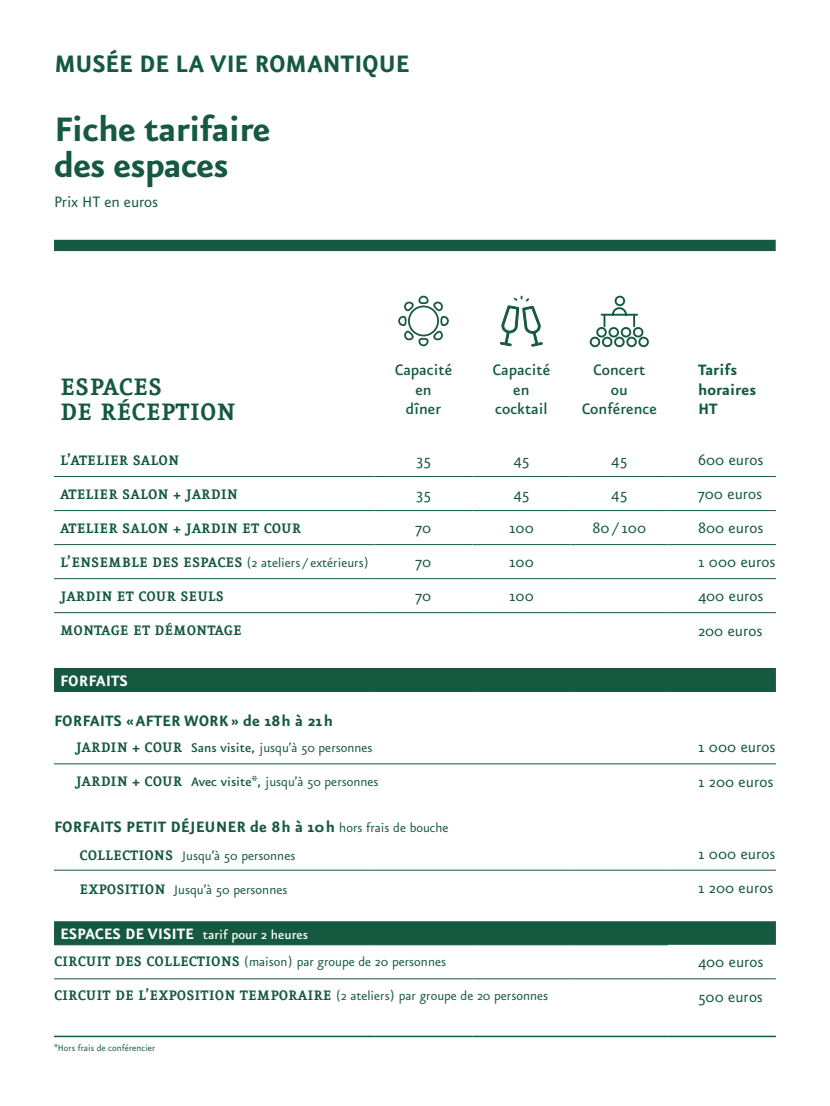
<style>
.page{position:relative;width:830px;height:1106px;background:#fff}
.page>*{position:absolute;margin:0;border:0;box-sizing:border-box;transform-origin:0 0}
.t1{font:700 40.65px/36px "Eureka Sans";letter-spacing:-.02em;color:#145940}
.t2{font:700 28.5px "Eureka Sans";letter-spacing:-.015em;color:#145940}
.t3{font:700 28.5px/25.5px "Eureka";color:#145940}
.t4{font:18px "Eureka Sans";color:#145940}
.t5{font:700 18px/19.5px "Eureka Sans";color:#145940}
.t6{font:500 18px/19.5px "Eureka Sans";color:#145940;text-align:center}
.t7{font:700 18px "Eureka Sans";color:#fff}
.t8{font:700 16.5px "Eureka";color:#145940}
.t9{font:15px/26.8px "Eureka Sans";color:#145940}
.t10{font:10.5px "Eureka Sans";color:#145940}
.s1{font-family:"Eureka";font-weight:700;font-size:16.5px}
.s2{font-weight:500}
.s3{font-weight:400;font-size:15px}
.s4{font-weight:700;font-size:18px;color:#fff}
.s5{font-weight:500;color:#fff}
</style>
<div class="page">
<div style="left:54px;top:240px;width:721px;height:11px;background:#145940"></div>
<svg style="left:54px;top:668px;width:721px;height:276px"></svg>
<hr style="left:54px;top:476px;width:320px;height:1px;background:#145940">
<hr style="left:668px;top:476px;width:107px;height:1px;background:#145940">
<hr style="left:54px;top:510px;width:320px;height:1px;background:#145940">
<hr style="left:374px;top:510px;width:98px;height:1px;background:#145940">
<hr style="left:472px;top:510px;width:98px;height:1px;background:#145940">
<hr style="left:570px;top:510px;width:98px;height:1px;background:#145940">
<hr style="left:668px;top:510px;width:107px;height:1px;background:#145940">
<hr style="left:54px;top:544px;width:320px;height:1px;background:#145940">
<hr style="left:374px;top:544px;width:98px;height:1px;background:#145940">
<hr style="left:472px;top:544px;width:98px;height:1px;background:#145940">
<hr style="left:570px;top:544px;width:98px;height:1px;background:#145940">
<hr style="left:668px;top:544px;width:107px;height:1px;background:#145940">
<hr style="left:54px;top:578px;width:320px;height:1px;background:#145940">
<hr style="left:374px;top:578px;width:98px;height:1px;background:#145940">
<hr style="left:472px;top:578px;width:98px;height:1px;background:#145940">
<hr style="left:570px;top:578px;width:98px;height:1px;background:#145940">
<hr style="left:668px;top:578px;width:107px;height:1px;background:#145940">
<hr style="left:54px;top:612px;width:320px;height:1px;background:#145940">
<hr style="left:374px;top:612px;width:98px;height:1px;background:#145940">
<hr style="left:472px;top:612px;width:98px;height:1px;background:#145940">
<hr style="left:570px;top:612px;width:98px;height:1px;background:#145940">
<hr style="left:668px;top:612px;width:107px;height:1px;background:#145940">
<hr style="left:54px;top:691px;width:320px;height:1px;background:#145940">
<hr style="left:374px;top:691px;width:98px;height:1px;background:#145940">
<hr style="left:472px;top:691px;width:98px;height:1px;background:#145940">
<hr style="left:570px;top:691px;width:98px;height:1px;background:#145940">
<hr style="left:668px;top:691px;width:107px;height:1px;background:#145940">
<hr style="left:54px;top:763px;width:320px;height:1px;background:#145940">
<hr style="left:374px;top:763px;width:98px;height:1px;background:#145940">
<hr style="left:472px;top:763px;width:98px;height:1px;background:#145940">
<hr style="left:570px;top:763px;width:98px;height:1px;background:#145940">
<hr style="left:668px;top:763px;width:107px;height:1px;background:#145940">
<hr style="left:54px;top:869px;width:320px;height:1px;background:#145940">
<hr style="left:374px;top:869px;width:98px;height:1px;background:#145940">
<hr style="left:472px;top:869px;width:98px;height:1px;background:#145940">
<hr style="left:570px;top:869px;width:98px;height:1px;background:#145940">
<hr style="left:668px;top:869px;width:107px;height:1px;background:#145940">
<hr style="left:54px;top:944px;width:320px;height:1px;background:#145940">
<hr style="left:374px;top:944px;width:98px;height:1px;background:#145940">
<hr style="left:472px;top:944px;width:98px;height:1px;background:#145940">
<hr style="left:570px;top:944px;width:98px;height:1px;background:#145940">
<hr style="left:54px;top:978px;width:320px;height:1px;background:#145940">
<hr style="left:374px;top:978px;width:98px;height:1px;background:#145940">
<hr style="left:472px;top:978px;width:98px;height:1px;background:#145940">
<hr style="left:570px;top:978px;width:98px;height:1px;background:#145940">
<hr style="left:668px;top:978px;width:107px;height:1px;background:#145940">
<hr style="left:54px;top:1035px;width:320px;height:2px;background:#145940">
<hr style="left:374px;top:1035px;width:98px;height:2px;background:#145940">
<hr style="left:472px;top:1035px;width:98px;height:2px;background:#145940">
<hr style="left:570px;top:1035px;width:98px;height:2px;background:#145940">
<hr style="left:668px;top:1035px;width:107px;height:2px;background:#145940">
<hr style="left:374px;top:476px;width:98px;height:1px;background:#145940">
<hr style="left:472px;top:476px;width:98px;height:1px;background:#145940">
<hr style="left:570px;top:476px;width:98px;height:1px;background:#145940">
<svg style="left:398px;top:295px;width:51px;height:52px"></svg>
<svg style="left:500px;top:296px;width:42px;height:50px"></svg>
<svg style="left:589px;top:295px;width:60px;height:53px"></svg>
<h2 class="t2" style="left:54px;top:50px;width:357px">MUSÉE DE LA VIE ROMANTIQUE</h2>
<h1 class="t1" style="left:54px;top:113px;width:218px">Fiche tarifaire des espaces</h1>
<p class="t4" style="left:54px;top:194px;width:105px">Prix HT en euros</p>
<h2 class="t3" style="left:60px;top:375px;width:177px">ESPACES<br>DE RÉCEPTION</h2>
<p class="t6" style="left:394px;top:361px;width:59px">Capacité en<br>dîner</p>
<p class="t6" style="left:492px;top:361px;width:59px">Capacité en cocktail</p>
<p class="t6" style="left:581px;top:361px;width:77px">Concert<br>ou<br>Conférence</p>
<p class="t5" style="left:697px;top:360px;width:59px">Tarifs horaires<br>HT</p>
<p class="t8" style="left:60px;top:453px;width:120px">L’ATELIER SALON</p>
<p class="t4" style="left:416px;top:451px;width:16px">35</p>
<p class="t4" style="left:513px;top:451px;width:17px">45</p>
<p class="t4" style="left:611px;top:451px;width:17px">45</p>
<p class="t4" style="left:697px;top:451px;width:67px">600 euros</p>
<p class="t8" style="left:60px;top:487px;width:179px">ATELIER SALON + JARDIN</p>
<p class="t4" style="left:416px;top:485px;width:16px">35</p>
<p class="t4" style="left:513px;top:485px;width:17px">45</p>
<p class="t4" style="left:611px;top:485px;width:17px">45</p>
<p class="t4" style="left:697px;top:485px;width:66px">700 euros</p>
<p class="t8" style="left:60px;top:521px;width:243px">ATELIER SALON + JARDIN ET COUR</p>
<p class="t4" style="left:415px;top:519px;width:17px">70</p>
<p class="t4" style="left:508px;top:519px;width:26px">100</p>
<p class="t4" style="left:592px;top:519px;width:55px">80/ 100</p>
<p class="t4" style="left:697px;top:519px;width:67px">800 euros</p>
<p class="t9" style="left:60px;top:550px;width:310px"><span class="s1">L’ENSEMBLE DES ESPACES</span> (2 ateliers / extérieurs)</p>
<p class="t4" style="left:415px;top:554px;width:17px">70</p>
<p class="t4" style="left:508px;top:554px;width:26px">100</p>
<p class="t4" style="left:697px;top:554px;width:79px">1 000 euros</p>
<p class="t8" style="left:60px;top:589px;width:165px">JARDIN ET COUR SEULS</p>
<p class="t4" style="left:415px;top:588px;width:17px">70</p>
<p class="t4" style="left:508px;top:588px;width:26px">100</p>
<p class="t4" style="left:697px;top:588px;width:67px">400 euros</p>
<p class="t8" style="left:60px;top:623px;width:183px">MONTAGE ET DÉMONTAGE</p>
<p class="t4" style="left:697px;top:622px;width:66px">200 euros</p>
<p class="t7" style="left:60px;top:671px;width:69px">FORFAITS</p>
<p class="t5" style="left:54px;top:711px;width:280px">FORFAITS «AFTER WORK» de 18h à 21h</p>
<p class="t9" style="left:75px;top:735px;width:299px"><span class="s1">JARDIN + COUR</span> <span class="s2">Sans visite,</span> jusqu’à 50 personnes</p>
<p class="t4" style="left:697px;top:738px;width:79px">1 000 euros</p>
<p class="t9" style="left:75px;top:769px;width:304px"><span class="s1">JARDIN + COUR</span> <span class="s2">Avec visite*,</span> jusqu’à 50 personnes</p>
<p class="t4" style="left:697px;top:773px;width:77px">1 200 euros</p>
<p class="t5" style="left:54px;top:817px;width:396px">FORFAITS PETIT DÉJEUNER de 8h à 10h <span class="s3">hors frais de bouche</span></p>
<p class="t9" style="left:80px;top:842px;width:217px"><span class="s1">COLLECTIONS</span> Jusqu’à 50 personnes</p>
<p class="t4" style="left:697px;top:845px;width:79px">1 000 euros</p>
<p class="t9" style="left:80px;top:876px;width:209px"><span class="s1">EXPOSITION</span> Jusqu’à 50 personnes</p>
<p class="t4" style="left:697px;top:879px;width:77px">1 200 euros</p>
<p class="t9" style="left:54px;top:921px;width:393px;text-indent:6px"><span class="s4">ESPACES DE VISITE</span> <span class="s5">tarif pour 2 heures<br></span><span class="s1">CIRCUIT DES COLLECTIONS</span> (maison) par groupe de 20 personnes</p>
<p class="t4" style="left:697px;top:953px;width:67px">400 euros</p>
<p class="t9" style="left:54px;top:982px;width:495px"><span class="s1">CIRCUIT DE L’EXPOSITION TEMPORAIRE</span> (2 ateliers) par groupe de 20 personnes</p>
<p class="t4" style="left:697px;top:988px;width:66px">500 euros</p>
<p class="t10" style="left:54px;top:1043px;width:103px">*Hors frais de conférencier</p>
</div>
